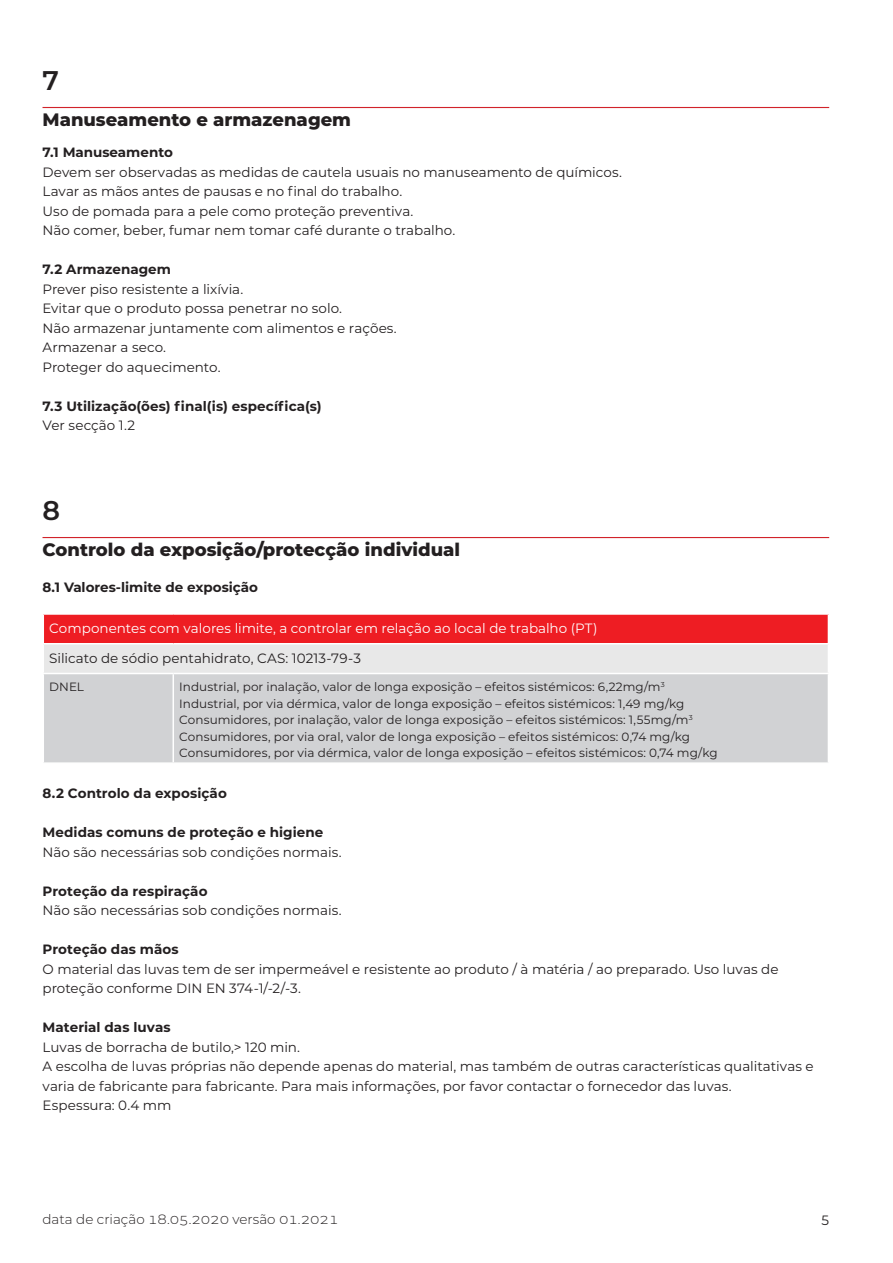
<style>
.page{position:relative;width:893px;height:1263px;background:#fff}
.page>*{position:absolute;margin:0;border:0;box-sizing:border-box;transform-origin:0 0}
.t1{font:600 27px "Montserrat";color:#231f20}
.SUBTÍTULOS{font:800 18px "Montserrat";color:#231f20}
.t2{font:13.5px/19.5px "Montserrat";color:#231f20}
._1{font:700 13.5px "Montserrat";letter-spacing:.005em;color:#231f20}
.t3{font:13.5px "Montserrat";color:#fff}
.t4{font:300 13.5px "Montserrat";color:#231f20}
.t5{font:12px "Montserrat";letter-spacing:.005em;color:#231f20}
</style>
<div class="page">
<hr style="left:43px;top:107px;width:786px;height:1px;background:#d1232a">
<hr style="left:43px;top:537px;width:786px;height:1px;background:#d1232a">
<div style="left:43px;top:614px;width:785px;height:30px;background:#ee1d23"></div>
<div style="left:43px;top:644px;width:785px;height:29px;background:#e8e8e8"></div>
<div style="left:44px;top:674px;width:784px;height:88px;background:#d1d2d4"></div>
<hr style="left:43px;top:613px;width:130px;height:2px;background:#fff">
<hr style="left:173px;top:613px;width:656px;height:2px;background:#fff">
<hr style="left:43px;top:643px;width:130px;height:1px;background:#fff">
<svg style="left:43px;top:615px;width:1px;height:58px"></svg>
<hr style="left:173px;top:643px;width:656px;height:1px;background:#fff">
<hr style="left:173px;top:674px;width:1px;height:88px;background:#fff">
<p class="t1" style="left:43px;top:61px;width:18px">7</p>
<p class="SUBTÍTULOS" style="left:43px;top:106px;width:310px">Manuseamento e armazenagem</p>
<p class="_1" style="left:43px;top:142px;width:132px">7.1 Manuseamento</p>
<p class="t2" style="left:43px;top:161px;width:581px">Devem ser observadas as medidas de cautela usuais no manuseamento de químicos.</p>
<p class="t2" style="left:43px;top:181px;width:361px">Lavar as mãos antes de pausas e no final do trabalho.</p>
<p class="t2" style="left:43px;top:200px;width:372px">Uso de pomada para a pele como proteção preventiva.</p>
<p class="t2" style="left:43px;top:220px;width:414px">Não comer, beber, fumar nem tomar café durante o trabalho.</p>
<p class="_1" style="left:43px;top:259px;width:130px">7.2 Armazenagem</p>
<p class="t2" style="left:43px;top:278px;width:202px">Prever piso resistente a lixívia.</p>
<p class="t2" style="left:43px;top:298px;width:301px">Evitar que o produto possa penetrar no solo.</p>
<p class="t2" style="left:43px;top:317px;width:356px">Não armazenar juntamente com alimentos e rações.</p>
<p class="t2" style="left:43px;top:337px;width:125px">Armazenar a seco.</p>
<p class="t2" style="left:43px;top:356px;width:180px">Proteger do aquecimento.</p>
<p class="_1" style="left:43px;top:396px;width:281px">7.3 Utilização(ões) final(is) específica(s)</p>
<p class="t2" style="left:43px;top:415px;width:94px">Ver secção 1.2</p>
<p class="t1" style="left:43px;top:491px;width:19px">8</p>
<p class="SUBTÍTULOS" style="left:43px;top:536px;width:419px">Controlo da exposição/protecção individual</p>
<p class="_1" style="left:43px;top:577px;width:217px">8.1 Valores-limite de exposição</p>
<p class="t3" style="left:49px;top:619px;width:550px">Componentes com valores limite, a controlar em relação ao local de trabalho (PT)</p>
<p class="t2" style="left:49px;top:648px;width:313px">Silicato de sódio pentahidrato, CAS: 10213-79-3</p>
<p class="t5" style="left:49px;top:679px;width:36px">DNEL</p>
<p class="t5" style="left:179px;top:679px;width:487px">Industrial, por inalação, valor de longa exposição – efeitos sistémicos: 6,22mg/m<sup>3</sup></p>
<p class="t5" style="left:179px;top:695px;width:507px">Industrial, por via dérmica, valor de longa exposição – efeitos sistémicos: 1,49 mg/kg</p>
<p class="t5" style="left:179px;top:712px;width:515px">Consumidores, por inalação, valor de longa exposição – efeitos sistémicos: 1,55mg/m<sup>3</sup></p>
<p class="t5" style="left:179px;top:728px;width:512px">Consumidores, por via oral, valor de longa exposição – efeitos sistémicos: 0,74 mg/kg</p>
<p class="t5" style="left:179px;top:745px;width:540px">Consumidores, por via dérmica, valor de longa exposição – efeitos sistémicos: 0,74 mg/kg</p>
<p class="_1" style="left:43px;top:784px;width:186px">8.2 Controlo da exposição</p>
<p class="_1" style="left:43px;top:823px;width:282px">Medidas comuns de proteção e higiene</p>
<p class="t2" style="left:43px;top:842px;width:301px">Não são necessárias sob condições normais.</p>
<p class="_1" style="left:43px;top:881px;width:166px">Proteção da respiração</p>
<p class="t2" style="left:43px;top:900px;width:301px">Não são necessárias sob condições normais.</p>
<p class="_1" style="left:43px;top:940px;width:138px">Proteção das mãos</p>
<p class="t2" style="left:43px;top:959px;width:738px">O material das luvas tem de ser impermeável e resistente ao produto / à matéria / ao preparado. Uso luvas de proteção conforme DIN EN 374-1/-2/-3.</p>
<p class="_1" style="left:43px;top:1018px;width:130px">Material das luvas</p>
<p class="t2" style="left:43px;top:1037px;width:259px">Luvas de borracha de butilo,&gt; 120 min.</p>
<p class="t2" style="left:43px;top:1056px;width:773px">A escolha de luvas próprias não depende apenas do material, mas também de outras características qualitativas e varia de fabricante para fabricante. Para mais informações, por favor contactar o fornecedor das luvas.</p>
<p class="t2" style="left:43px;top:1095px;width:130px">Espessura: 0.4 mm</p>
<p class="t4" style="left:43px;top:1210px;width:297px">data de criação 18.05.2020 versão 01.2021</p>
<p class="t2" style="left:821px;top:1210px;width:9px">5</p>
</div>
